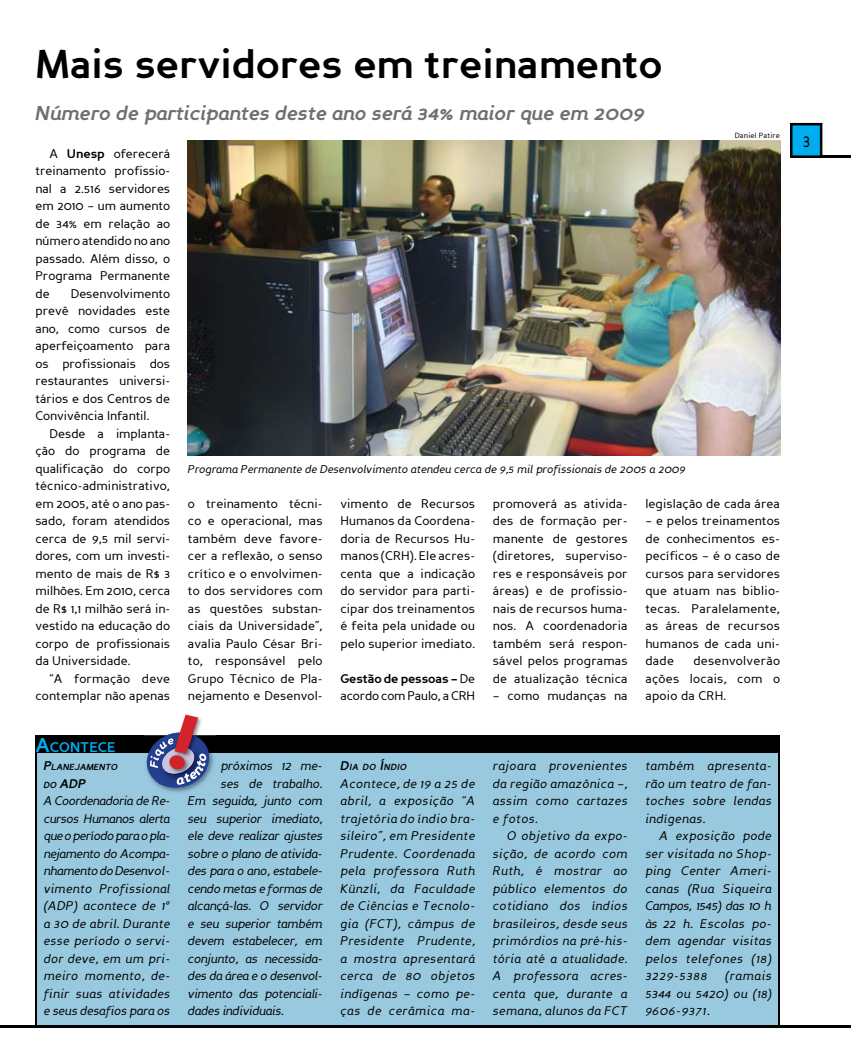
<style>
.page{position:relative;width:851px;height:1063px;background:#fff}
.page>*{position:absolute;margin:0;border:0;box-sizing:border-box;transform-origin:0 0}
.t1{font:700 40px "Perspective Sans";color:#000}
.t2{font:italic 700 20px "Perspective Sans";color:#6d6f71}
.t3{font:18.62px "Perspective Sans";color:#000;scale:.78 1}
.t4{font:700 14px "Perspective Sans";color:#00adef}
.t5{font:12.5px/17.5px "Perspective Sans";letter-spacing:.01em;color:#000;text-align:justify}
.t6{font:italic 12.5px/17.5px "Perspective Sans";letter-spacing:.01em;color:#000;text-align:justify}
.t7{font:italic 12.5px "Perspective Sans";letter-spacing:-.02em;color:#000}
.t8{font:12.5px/17.5px "Perspective Sans";letter-spacing:-.01em;color:#000}
.t9{font:italic 12.5px "Perspective Sans";letter-spacing:-.01em;color:#000}
.t10{font:italic 11.25px "Perspective Sans";color:#000}
.t11{font:italic 700 8.75px "Perspective Sans";color:#000}
.t12{font:7.5px "Perspective Sans";letter-spacing:.02em;color:#000}
.s1{font-weight:700}
.s2{font-size:20px}
.s3{font-size:12.5px}
.s4{font-weight:700;font-size:8.75px}
</style>
<div class="page">
<hr style="left:790px;top:155px;width:60px;height:3px;background:#000">
<svg style="left:790px;top:123px;width:32px;height:35px"></svg>
<hr style="left:0;top:1025px;width:850px;height:3px;background:#000">
<img style="left:188px;top:140px;width:592px;height:315px">
<div style="left:36px;top:737px;width:743px;height:288px;background:#98c9df"></div>
<div style="left:35px;top:735px;width:745px;height:18px;background:#000"></div>
<hr style="left:35px;top:735px;width:2px;height:293px;background:#000">
<hr style="left:778px;top:735px;width:2px;height:293px;background:#000">
<img style="left:168px;top:735px;width:48px;height:58px">
<svg style="left:144px;top:715px;width:69px;height:76px"></svg>
<h1 class="t1" style="left:35px;top:40px;width:628px">Mais servidores em treinamento</h1>
<h2 class="t2" style="left:35px;top:102px;width:610px">Número de participantes deste ano será 34% maior que em 2009</h2>
<p class="t12" style="left:734px;top:131px;width:47px">Daniel Patire</p>
<p class="t5" style="left:35px;top:145px;width:136px;text-indent:14px">A <span class="s1">Unesp</span> oferecerá treinamento profissio&shy;nal a 2.516 servidores em 2010 – um aumento de 34% em relação ao número atendido no ano passado. Além disso, o Programa Permanente de</p>
<p class="t5" style="left:35px;top:285px;width:136px;text-indent:35px">Desenvolvimento prevê novidades este ano, como cursos de aperfeiçoamento para os profissionais dos restaurantes universi&shy;tários e dos Centros de Convivência Infantil.</p>
<p class="t5" style="left:35px;top:425px;width:136px;text-indent:14px">Desde a implanta&shy;ção do programa de qualificação do corpo técnico-administrativo, em 2005, até o ano pas&shy;sado, foram atendidos cerca de 9,5 mil servi&shy;dores, com um investi&shy;mento de mais de R$ 3 milhões. Em 2010, cerca de R$ 1,1 milhão será in&shy;vestido na educação do corpo de profissionais da Universidade.</p>
<p class="t5" style="left:35px;top:670px;width:136px;text-align:right">“A formação deve contemplar não apenas</p>
<p class="t4" style="left:35px;top:739px;width:81px"><span class="s2">A</span>CONTECE</p>
<p class="t11" style="left:44px;top:762px;width:76px"><span class="s3">P</span>LANEJAMENTO</p>
<p class="t6" style="left:44px;top:775px;width:128px;text-align:left"><span class="s4">DO</span> <span class="s1">ADP<br></span>A Coordenadoria de Re&shy;cursos Humanos alerta que o período para o pla&shy;nejamento do Acompa&shy;nhamento do Desenvol&shy;vimento Profissional (ADP) acontece de 1º a 30 de abril. Durante esse período o servi&shy;dor deve, em um pri&shy;meiro momento, de&shy;finir suas atividades e seus desafios para os</p>
<p class="t10" style="left:188px;top:463px;width:499px">Programa Permanente de Desenvolvimento atendeu cerca de 9,5 mil profissionais de 2005 a 2009</p>
<p class="t5" style="left:188px;top:495px;width:136px">o treinamento técni&shy;co e operacional, mas também deve favore&shy;cer a reflexão, o senso crítico e o envolvimen&shy;to dos servidores com as questões substan&shy;ciais da Universidade”, avalia Paulo César Bri&shy;to, responsável pelo Grupo Técnico de Pla&shy;nejamento e Desenvol-</p>
<p class="t5" style="left:340px;top:495px;width:136px">vimento de Recursos Humanos da Coordena&shy;doria de Recursos Hu&shy;manos (CRH). Ele acres&shy;centa que a indicação do servidor para parti&shy;cipar dos treinamentos é feita pela unidade ou pelo superior imediato.</p>
<p class="t8" style="left:340px;top:670px;width:136px"><span class="s1">Gestão de pessoas –</span> De acordo com Paulo, a CRH</p>
<p class="t5" style="left:493px;top:495px;width:136px">promoverá as ativida&shy;des de formação per&shy;manente de gestores (diretores, superviso&shy;res e responsáveis por áreas) e de profissio&shy;nais de recursos huma&shy;nos. A coordenadoria também será respon&shy;sável pelos programas de atualização técnica</p>
<p class="t5" style="left:493px;top:688px;width:136px">– como mudanças na</p>
<p class="t5" style="left:645px;top:495px;width:136px">legislação de cada área</p>
<p class="t5" style="left:645px;top:513px;width:136px">– e pelos treinamentos de conhecimentos es&shy;pecíficos – é o caso de cursos para servidores que atuam nas biblio&shy;tecas. Paralelamente, as áreas de recursos humanos de cada uni&shy;dade</p>
<p class="t5" style="left:645px;top:653px;width:136px;text-indent:48px">desenvolverão ações locais, com o apoio da CRH.</p>
<p class="t9" style="left:221px;top:759px;width:103px">próximos 12 me-</p>
<p class="t6" style="left:221px;top:775px;width:103px">ses de trabalho.</p>
<p class="t7" style="left:188px;top:794px;width:136px">Em seguida, junto com</p>
<p class="t7" style="left:188px;top:811px;width:136px">seu superior imediato,</p>
<p class="t7" style="left:188px;top:829px;width:136px">ele deve realizar ajustes</p>
<p class="t7" style="left:188px;top:846px;width:136px">sobre o plano de ativida-</p>
<p class="t7" style="left:188px;top:864px;width:136px">des para o ano, estabele-</p>
<p class="t7" style="left:188px;top:881px;width:136px">cendo metas e formas de</p>
<p class="t7" style="left:188px;top:899px;width:136px">alcançá-las. O servidor</p>
<p class="t7" style="left:188px;top:916px;width:136px">e seu superior também</p>
<p class="t7" style="left:188px;top:934px;width:136px">devem estabelecer, em</p>
<p class="t7" style="left:188px;top:951px;width:136px">conjunto, as necessida-</p>
<p class="t7" style="left:188px;top:969px;width:136px">des da área e o desenvol-</p>
<p class="t7" style="left:188px;top:986px;width:136px">vimento das potenciali-</p>
<p class="t7" style="left:188px;top:1004px;width:97px">dades individuais.</p>
<p class="t11" style="left:340px;top:762px;width:68px"><span class="s3">D</span>IA DO <span class="s3">Í</span>NDIO</p>
<p class="t6" style="left:340px;top:775px;width:136px">Acontece, de 19 a 25 de abril, a exposição “A trajetória do índio bra&shy;sileiro”, em Presidente Prudente. Coordenada pela professora Ruth Künzli, da Faculdade de Ciências e Tecnolo&shy;gia (FCT), câmpus de Presidente Prudente, a mostra apresentará cerca de 80 objetos indígenas – como pe&shy;ças de cerâmica ma-</p>
<p class="t6" style="left:493px;top:758px;width:136px">rajoara provenientes da região amazônica –, assim como cartazes e fotos.</p>
<p class="t6" style="left:493px;top:828px;width:136px;text-indent:14px">O objetivo da expo&shy;sição, de acordo com Ruth, é mostrar ao público elementos do cotidiano dos índios brasileiros, desde seus primórdios na pré-his&shy;tória até a atualidade.<br>A professora acres&shy;centa que, durante a semana, alunos da FCT</p>
<p class="t6" style="left:645px;top:758px;width:128px">também apresenta&shy;rão um teatro de fan&shy;toches sobre lendas indígenas.</p>
<p class="t6" style="left:645px;top:828px;width:128px;text-indent:14px">A exposição pode ser visitada no Shop&shy;ping Center Ameri&shy;canas (Rua Siqueira Campos, 1545) das 10 h às 22 h. Escolas po&shy;dem agendar visitas pelos telefones (18)<br>3229-5388</p>
<p class="t6" style="left:645px;top:968px;width:128px;text-indent:80px">(ramais 5344 ou 5420) ou (18)<br>9606-9371.</p>
<h3 class="t3" style="left:802px;top:130px;width:11px">3</h3>
</div>
